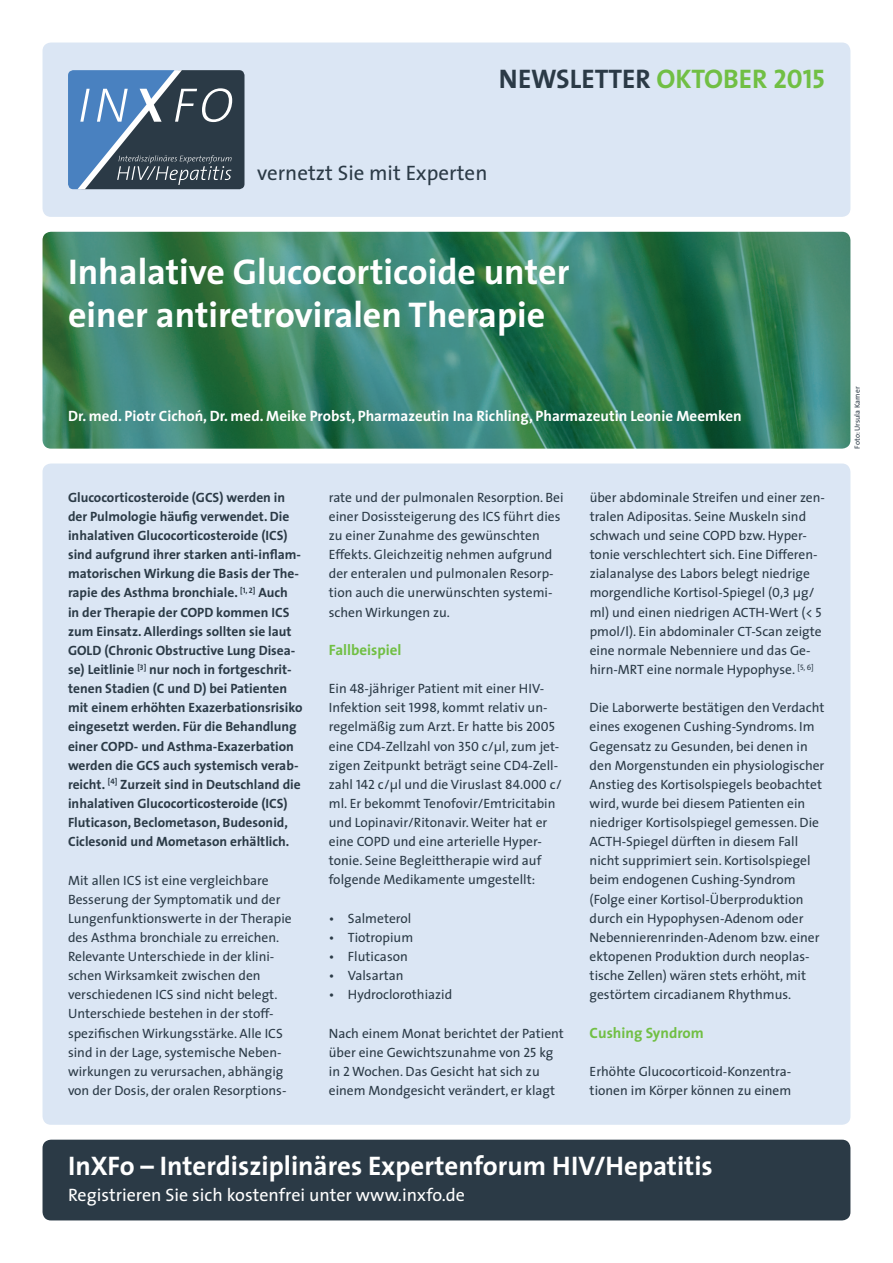
<style>
.page{position:relative;width:893px;height:1263px;background:#fff}
.page>*{position:absolute;margin:0;border:0;box-sizing:border-box;transform-origin:0 0}
.t1{font:700 36px/43.2px "The Sans";color:#fff}
.t2{font:700 27px "The Sans";color:#fff}
.t3{font:27px "The Sans Bold Caps";color:#71bf44}
.t4{font:21px "The Sans";color:#2b3a46}
.t5{font:18px "The Sans";color:#fff}
.t6{font:700 15px "The Sans";color:#fff}
.t7{font:700 15px "The Sans";color:#71bf44}
.t8{font:13.5px/19.2px "The Sans";color:#2b3a46}
.t9{font:700 13.5px/19.2px "The Sans";color:#2b3a46}
.t10{font:7.5px "The Sans";color:#2b3a46}
.s1{color:#2b3a46}
.s2{font-family:"The Sans Caps"}
</style>
<div class="page">
<div style="left:43px;top:43px;width:807px;height:174px;background:#dbe6f4;border-radius:9px"></div>
<div style="left:43px;top:1140px;width:807px;height:80px;background:#2b3a46;border-radius:9px"></div>
<div style="left:43px;top:463px;width:807px;height:662px;background:#dbe6f4;border-radius:9px"></div>
<img style="left:43px;top:232px;width:807px;height:217px">
<svg style="left:68px;top:70px;width:176px;height:119px"></svg>
<svg style="left:197px;top:410px;width:4px;height:3px"></svg>
<h2 class="t3" style="left:499px;top:57px;width:328px"><span class="s1">NEWSLETTER</span> OKTOBER 2015</h2>
<h3 class="t4" style="left:257px;top:155px;width:232px">vernetzt Sie mit Experten</h3>
<h1 class="t1" style="left:68px;top:249px;width:503px">Inhalative Glucocorticoide unter einer antiretroviralen Therapie</h1>
<p class="t6" style="left:68px;top:403px;width:675px">Dr. med. Piotr Cichon, Dr. med. Meike Probst, Pharmazeutin Ina Richling, Pharmazeutin Leonie Meemken</p>
<p class="t9" style="left:68px;top:487px;width:236px">Glucocorticosteroide (GCS) werden in der Pulmologie häufig verwendet. Die inhalativen Glucocorticosteroide (ICS) sind aufgrund ihrer starken anti-inflam&shy;matorischen Wirkung die Basis der The&shy;rapie des Asthma bronchiale. <sup>[</sup><sup>1</sup><sup>,</sup> <sup>2</sup><sup>]</sup> Auch<br>in der Therapie der COPD kommen ICS zum Einsatz. Allerdings sollten sie laut GOLD (Chronic Obstructive Lung Disea&shy;se) Leitlinie <sup>[</sup><sup>3</sup><sup>]</sup> nur noch in fortgeschrit&shy;tenen Stadien (C und D) bei Patienten mit einem erhöhten Exazerbationsrisiko eingesetzt werden. Für die Behandlung einer COPD- und Asthma-Exazerbation werden die GCS auch systemisch verab&shy;reicht. <sup>[</sup><sup>4</sup><sup>]</sup> Zurzeit sind in Deutschland die inhalativen Glucocorticosteroide (ICS)<br>Fluticason, Beclometason, Budesonid, Ciclesonid und Mometason erhältlich.</p>
<p class="t8" style="left:68px;top:870px;width:225px">Mit allen ICS ist eine vergleichbare Besserung der Symptomatik und der Lungenfunktionswerte in der Therapie des Asthma bronchiale zu erreichen.<br>Relevante Unterschiede in der klini&shy;schen Wirksamkeit zwischen den verschiedenen ICS sind nicht belegt.<br>Unterschiede bestehen in der stoff&shy;spezifischen Wirkungsstärke. Alle ICS sind in der Lage, systemische Neben&shy;wirkungen zu verursachen, abhängig von der Dosis, der oralen Resorptions-</p>
<p class="t8" style="left:329px;top:487px;width:236px">rate und der pulmonalen Resorption. Bei einer Dosissteigerung des ICS führt dies zu einer Zunahme des gewünschten Effekts. Gleichzeitig nehmen aufgrund der enteralen und pulmonalen Resorp&shy;tion auch die unerwünschten systemi&shy;schen Wirkungen zu.</p>
<p class="t7" style="left:329px;top:637px;width:74px">Fallbeispiel</p>
<p class="t8" style="left:329px;top:679px;width:234px">Ein <span class="s2">48</span>-jähriger Patient mit einer HIV-Infektion seit <span class="s2">1998</span>, kommt relativ un&shy;regelmäßig zum Arzt. Er hatte bis <span class="s2">2005 </span>eine CD<span class="s2">4</span>-Zellzahl von <span class="s2">350</span> c/µl, zum jet&shy;zigen Zeitpunkt beträgt seine CD<span class="s2">4</span>-Zell&shy;zahl <span class="s2">142</span> c/µl und die Viruslast <span class="s2">84</span>.<span class="s2">000</span> c/ ml. Er bekommt Tenofovir/Emtricitabin und Lopinavir/Ritonavir. Weiter hat er eine COPD und eine arterielle Hyper&shy;tonie. Seine Begleittherapie wird auf folgende Medikamente umgestellt:</p>
<p class="t8" style="left:329px;top:908px;width:84px">• Salmeterol</p>
<p class="t8" style="left:329px;top:927px;width:86px">• Tiotropium</p>
<p class="t8" style="left:329px;top:946px;width:81px">• Fluticason</p>
<p class="t8" style="left:329px;top:965px;width:76px">• Valsartan</p>
<p class="t8" style="left:329px;top:985px;width:125px">• Hydroclorothiazid</p>
<p class="t8" style="left:329px;top:1023px;width:237px">Nach einem Monat berichtet der Patient über eine Gewichtszunahme von <span class="s2">25</span> kg in <span class="s2">2</span> Wochen. Das Gesicht hat sich zu einem Mondgesicht verändert, er klagt</p>
<p class="t8" style="left:590px;top:487px;width:237px">über abdominale Streifen und einer zen&shy;tralen Adipositas. Seine Muskeln sind schwach und seine COPD bzw. Hyper&shy;tonie verschlechtert sich. Eine Differen&shy;zialanalyse des Labors belegt niedrige morgendliche Kortisol-Spiegel (<span class="s2">0</span>,<span class="s2">3</span> µg/ ml) und einen niedrigen ACTH-Wert (&lt; <span class="s2">5 </span>pmol/l). Ein abdominaler CT-Scan zeigte eine normale Nebenniere und das Ge&shy;hirn-MRT eine normale Hypophyse. <sup>[</sup><sup>5</sup><sup>,</sup> <sup>6</sup><sup>]</sup></p>
<p class="t8" style="left:590px;top:698px;width:236px">Die Laborwerte bestätigen den Verdacht eines exogenen Cushing-Syndroms. Im Gegensatz zu Gesunden, bei denen in den Morgenstunden ein physiologischer Anstieg des Kortisolspiegels beobachtet wird, wurde bei diesem Patienten ein niedriger Kortisolspiegel gemessen. Die ACTH-Spiegel dürften in diesem Fall nicht supprimiert sein. Kortisolspiegel beim endogenen Cushing-Syndrom (Folge einer Kortisol-Überproduktion durch ein Hypophysen-Adenom oder Nebennierenrinden-Adenom bzw. einer ektopenen Produktion durch neoplas&shy;tische Zellen) wären stets erhöht, mit gestörtem circadianem Rhythmus.</p>
<p class="t7" style="left:590px;top:1020px;width:116px">Cushing Syndrom</p>
<p class="t8" style="left:590px;top:1061px;width:203px">Erhöhte Glucocorticoid-Konzentra&shy;tionen im Körper können zu einem</p>
<h2 class="t2" style="left:68px;top:1143px;width:646px">InXFo – Interdisziplinäres Expertenforum HIV/Hepatitis</h2>
<h3 class="t5" style="left:68px;top:1180px;width:398px">Registrieren Sie sich kostenfrei unter www.inxfo.de</h3>
<p class="t10" style="left:851px;top:449px;width:63px;rotate:-90deg">Foto: Ursula Karner</p>
</div>
